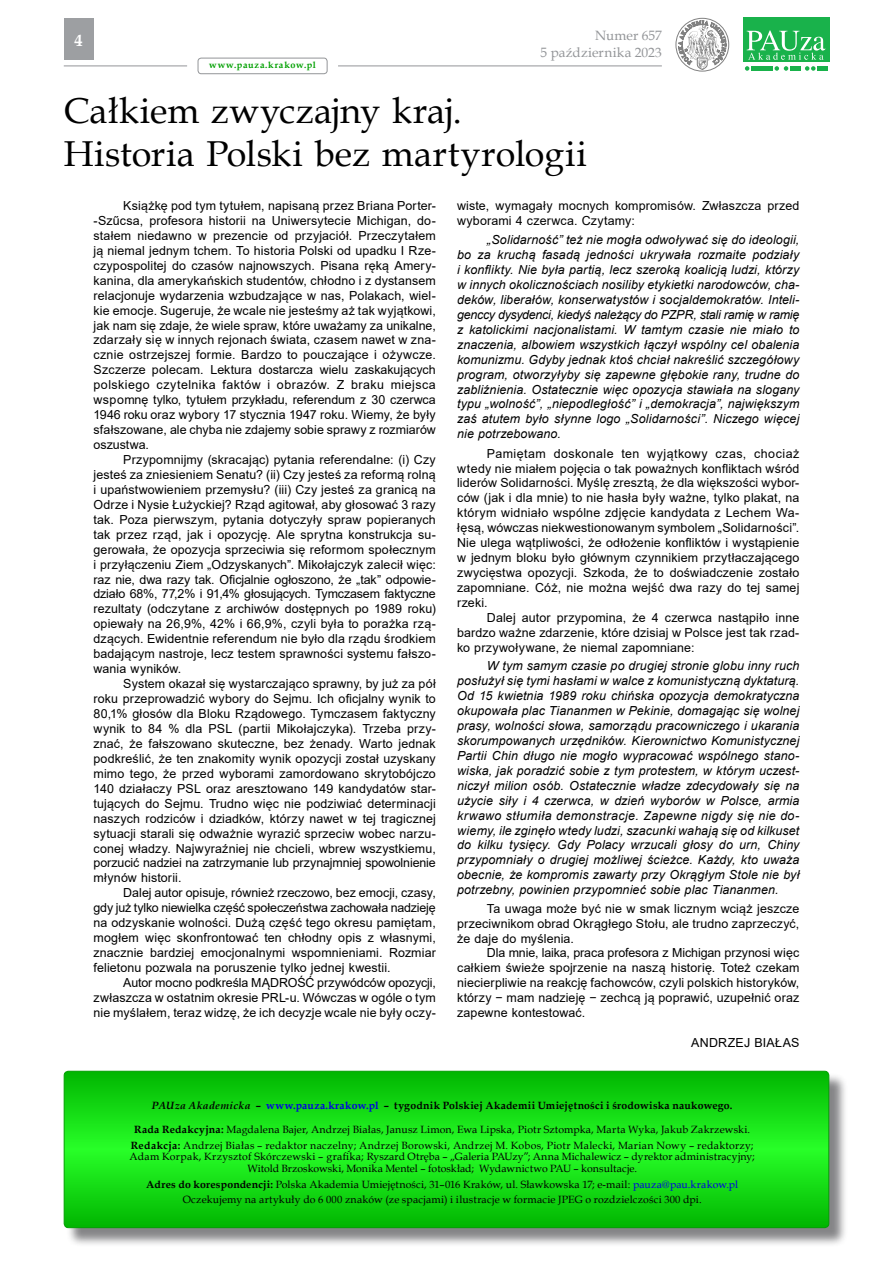
<style>
.page{position:relative;width:893px;height:1263px;background:#fff}
.page>*{position:absolute;margin:0;border:0;box-sizing:border-box;transform-origin:0 0}
.t1{font:36px/43.2px "Book Antiqua";letter-spacing:.01em;color:#000}
.t2{font:700 16.5px "Book Antiqua";color:#fff}
.t3{font:13.5px/16.2px "Book Antiqua";letter-spacing:.01em;color:#939598;text-align:right}
.t4{font:12.45px/15px "Arial";letter-spacing:.01em;color:#000;text-align:justify}
.t5{font:italic 12.45px/15px "Arial";letter-spacing:.01em;color:#000;text-align:justify}
.t6{font:10.5px/15.8px "Book Antiqua";letter-spacing:.015em;color:#000;text-align:center}
.t7{font:700 10.5px "Book Antiqua";letter-spacing:.02em;color:#000}
.t8{font:700 9.15px "Book Antiqua";letter-spacing:.075em;color:#00a000}
.s1{font-style:italic}
.s2{color:#0000e1}
.s3{font-weight:700}
</style>
<div class="page">
<svg style="left:745px;top:66px;width:4px;height:5px"></svg>
<svg style="left:774px;top:66px;width:14px;height:5px"></svg>
<svg style="left:805px;top:66px;width:10px;height:5px"></svg>
<div style="left:751px;top:66px;width:10px;height:5px;background:#19b24b"></div>
<div style="left:763px;top:66px;width:10px;height:5px;background:#19b24b"></div>
<div style="left:790px;top:66px;width:10px;height:5px;background:#19b24b"></div>
<div style="left:817px;top:66px;width:10px;height:5px;background:#19b24b"></div>
<div style="left:743px;top:18px;width:86px;height:44px;background:#19b24b"></div>
<svg style="left:747px;top:30px;width:78px;height:30px"></svg>
<div style="left:676px;top:18px;width:53px;height:53px;border:1px solid #000;border-radius:50%"></div>
<svg style="left:678px;top:17px;width:48px;height:53px"></svg>
<div style="left:198px;top:58px;width:129px;height:16px;border:1px solid #939598;border-radius:3px"></div>
<hr style="left:338px;top:66px;width:324px;height:1px;background:#939598">
<hr style="left:64px;top:66px;width:123px;height:1px;background:#939598">
<div style="left:64px;top:18px;width:30px;height:42px;background:#9d9fa2"></div>
<div style="left:66px;top:1073px;width:782px;height:174px;background:#5d5d60;opacity:.75"></div>
<svg style="left:64px;top:1071px;width:765px;height:157px;background:#14da14"></svg>
<div style="left:64px;top:1071px;width:765px;height:157px;border:1px solid #00a000;border-radius:4px"></div>
<h2 class="t2" style="left:75px;top:30px;width:10px">4</h2>
<p class="t8" style="left:209px;top:59px;width:108px">www.pauza.krakow.pl</p>
<p class="t3" style="left:541px;top:27px;width:123px">Numer 657<br>5 października 2023</p>
<h1 class="t1" style="left:64px;top:88px;width:525px">Całkiem zwyczajny kraj.<br>Historia Polski bez martyrologii</h1>
<p class="t4" style="left:94px;top:198px;width:344px;text-indent:30px">Książkę pod tym tytułem, napisaną przez Briana Porter--Szűcsa, profesora historii na Uniwersytecie Michigan, do&shy;stałem niedawno w prezencie od przyjaciół. Przeczytałem ją niemal jednym tchem. To historia Polski od upadku I Rze&shy;czypospolitej do czasów najnowszych. Pisana ręką Amery&shy;kanina, dla amerykańskich studentów, chłodno i z dystansem relacjonuje wydarzenia wzbudzające w nas, Polakach, wiel&shy;kie emocje. Sugeruje, że wcale nie jesteśmy aż tak wyjątkowi, jak nam się zdaje, że wiele spraw, które uważamy za unikalne, zdarzały się w innych rejonach świata, czasem nawet w zna&shy;cznie ostrzejszej formie. Bardzo to pouczające i ożywcze.<br>Szczerze polecam. Lektura dostarcza wielu zaskakujących polskiego czytelnika faktów i obrazów. Z braku miejsca wspomnę tylko, tytułem przykładu, referendum z 30 czerwca 1946 roku oraz wybory 17 stycznia 1947 roku. Wiemy, że były sfałszowane, ale chyba nie zdajemy sobie sprawy z rozmiarów oszustwa.</p>
<p class="t4" style="left:94px;top:452px;width:344px;text-indent:30px">Przypomnijmy (skracając) pytania referendalne: (i) Czy jesteś za zniesieniem Senatu? (ii) Czy jesteś za reformą rolną i upaństwowieniem przemysłu? (iii) Czy jesteś za granicą na Odrze i Nysie Łużyckiej? Rząd agitował, aby głosować 3 razy tak. Poza pierwszym, pytania dotyczyły spraw popieranych tak przez rząd, jak i opozycję. Ale sprytna konstrukcja su&shy;gerowała, że opozycja sprzeciwia się reformom społecznym i przyłączeniu Ziem „Odzyskanych”. Mikołajczyk zalecił więc: raz nie, dwa razy tak. Oficjalnie ogłoszono, że „tak” odpowie&shy;działo 68%, 77,2% i 91,4% głosujących. Tymczasem faktyczne rezultaty (odczytane z archiwów dostępnych po 1989 roku) opiewały na 26,9%, 42% i 66,9%, czyli była to porażka rzą&shy;dzących. Ewidentnie referendum nie było dla rządu środkiem badającym nastroje, lecz testem sprawności systemu fałszo&shy;wania wyników.</p>
<p class="t4" style="left:94px;top:676px;width:344px;text-indent:30px">System okazał się wystarczająco sprawny, by już za pół roku przeprowadzić wybory do Sejmu. Ich oficjalny wynik to 80,1% głosów dla Bloku Rządowego. Tymczasem faktyczny wynik to 84 % dla PSL (partii Mikołajczyka). Trzeba przy&shy;znać, że fałszowano skuteczne, bez żenady. Warto jednak podkreślić, że ten znakomity wynik opozycji został uzyskany mimo tego, że przed wyborami zamordowano skrytobójczo 140 działaczy PSL oraz aresztowano 149 kandydatów star&shy;tujących do Sejmu. Trudno więc nie podziwiać determinacji naszych rodziców i dziadków, którzy nawet w tej tragicznej sytuacji starali się odważnie wyrazić sprzeciw wobec narzu&shy;conej władzy. Najwyraźniej nie chcieli, wbrew wszystkiemu, porzucić nadziei na zatrzymanie lub przynajmniej spowolnienie młynów historii.</p>
<p class="t4" style="left:94px;top:885px;width:344px;text-indent:30px">Dalej autor opisuje, również rzeczowo, bez emocji, czasy, gdy już tylko niewielka część społeczeństwa zachowała nadzieję na odzyskanie wolności. Dużą część tego okresu pamiętam, mogłem więc skonfrontować ten chłodny opis z własnymi, znacznie bardziej emocjonalnymi wspomnieniami. Rozmiar felietonu pozwala na poruszenie tylko jednej kwestii.</p>
<p class="t4" style="left:94px;top:975px;width:344px;text-indent:30px">Autor mocno podkreśla MĄDROŚĆ przywódców opozycji, zwłaszcza w ostatnim okresie PRL-u. Wówczas w ogóle o tym nie myślałem, teraz widzę, że ich decyzje wcale nie były oczy-</p>
<p class="t4" style="left:457px;top:198px;width:344px">wiste, wymagały mocnych kompromisów. Zwłaszcza przed wyborami 4 czerwca. Czytamy:</p>
<p class="t5" style="left:457px;top:232px;width:344px;text-indent:30px">„Solidarność” też nie mogła odwoływać się do ideologii, bo za kruchą fasadą jedności ukrywała rozmaite podziały i konflikty. Nie była partią, lecz szeroką koalicją ludzi, którzy w innych okolicznościach nosiliby etykietki narodowców, cha&shy;deków, liberałów, konserwatystów i socjaldemokratów. Inteli&shy;genccy dysydenci, kiedyś należący do PZPR, stali ramię w ramię z katolickimi nacjonalistami. W tamtym czasie nie miało to znaczenia, albowiem wszystkich łączył wspólny cel obalenia komunizmu. Gdyby jednak ktoś chciał nakreślić szczegółowy program, otworzyłyby się zapewne głębokie rany, trudne do zabliźnienia. Ostatecznie więc opozycja stawiała na slogany typu „wolność”, „niepodległość” i „demokracja”, największym zaś atutem było słynne logo „Solidarności”. Niczego więcej nie potrzebowano.</p>
<p class="t4" style="left:457px;top:446px;width:344px;text-indent:30px">Pamiętam doskonale ten wyjątkowy czas, chociaż wtedy nie miałem pojęcia o tak poważnych konfliktach wśród liderów Solidarności. Myślę zresztą, że dla większości wybor&shy;ców (jak i dla mnie) to nie hasła były ważne, tylko plakat, na którym widniało wspólne zdjęcie kandydata z Lechem Wa&shy;łęsą, wówczas niekwestionowanym symbolem „Solidarności”.<br>Nie ulega wątpliwości, że odłożenie konfliktów i wystąpienie w jednym bloku było głównym czynnikiem przytłaczającego zwycięstwa opozycji. Szkoda, że to doświadczenie zostało zapomniane. Cóż, nie można wejść dwa razy do tej samej rzeki.</p>
<p class="t4" style="left:457px;top:610px;width:344px;text-indent:30px">Dalej autor przypomina, że 4 czerwca nastąpiło inne bardzo ważne zdarzenie, które dzisiaj w Polsce jest tak rzad&shy;ko przywoływane, że niemal zapomniane:</p>
<p class="t5" style="left:457px;top:658px;width:344px;text-indent:30px">W tym samym czasie po drugiej stronie globu inny ruch posłużył się tymi hasłami w walce z komunistyczną dyktaturą.<br>Od 15 kwietnia 1989 roku chińska opozycja demokratyczna okupowała plac Tiananmen w Pekinie, domagając się wolnej prasy, wolności słowa, samorządu pracowniczego i ukarania skorumpowanych urzędników. Kierownictwo Komunistycznej Partii Chin długo nie mogło wypracować wspólnego stano&shy;wiska, jak poradzić sobie z tym protestem, w którym uczest&shy;niczył milion osób. Ostatecznie władze zdecydowały się na użycie siły i 4 czerwca, w dzień wyborów w Polsce, armia krwawo stłumiła demonstracje. Zapewne nigdy się nie do&shy;wiemy, ile zginęło wtedy ludzi, szacunki wahają się od kilkuset do kilku tysięcy. Gdy Polacy wrzucali głosy do urn, Chiny przypomniały o drugiej możliwej ścieżce. Każdy, kto uważa obecnie, że kompromis zawarty przy Okrągłym Stole nie był potrzebny, powinien przypomnieć sobie plac Tiananmen.</p>
<p class="t4" style="left:457px;top:901px;width:344px;text-indent:30px">Ta uwaga może być nie w smak licznym wciąż jeszcze przeciwnikom obrad Okrągłego Stołu, ale trudno zaprzeczyć, że daje do myślenia.</p>
<p class="t4" style="left:457px;top:945px;width:344px;text-indent:30px">Dla mnie, laika, praca profesora z Michigan przynosi więc całkiem świeże spojrzenie na naszą historię. Toteż czekam niecierpliwie na reakcję fachowców, czyli polskich historyków, którzy − mam nadzieję − zechcą ją poprawić, uzupełnić oraz zapewne kontestować.</p>
<p class="t4" style="left:691px;top:1035px;width:110px">ANDRZEJ BIAŁAS</p>
<p class="t7" style="left:152px;top:1098px;width:582px"><span class="s1">PAUza Akademicka</span> – <span class="s2">www.pauza.krakow.pl</span> – tygodnik Polskiej Akademii Umiejętności i środowiska naukowego.</p>
<p class="t6" style="left:131px;top:1121px;width:624px"><span class="s3">Rada Redakcyjna:</span> Magdalena Bajer, Andrzej Białas, Janusz Limon, Ewa Lipska, Piotr Sztompka, Marta Wyka, Jakub Zakrzewski.<br><span class="s3">Redakcja:</span> Andrzej Białas – redaktor naczelny; Andrzej Borowski, Andrzej M. Kobos, Piotr Malecki, Marian Nowy – redaktorzy;</p>
<p class="t6" style="left:130px;top:1150px;width:627px;line-height:11.6px">Adam Korpak, Krzysztof Skórczewski – grafika; Ryszard Otręba – „Galeria PAUzy”; Anna Michalewicz – dyrektor administracyjny;<br>Witold Brzoskowski, Monika Mentel – fotoskład; Wydawnictwo PAU – konsultacje.</p>
<p class="t6" style="left:146px;top:1176px;width:593px"><span class="s3">Adres do korespondencji:</span> Polska Akademia Umiejętności, 31–016 Kraków, ul. Sławkowska 17; e-mail: <span class="s2">pauza@pau.krakow.pl<br></span>Oczekujemy na artykuły do 6 000 znaków (ze spacjami) i ilustracje w formacie JPEG o rozdzielczości 300 dpi.</p>
</div>
